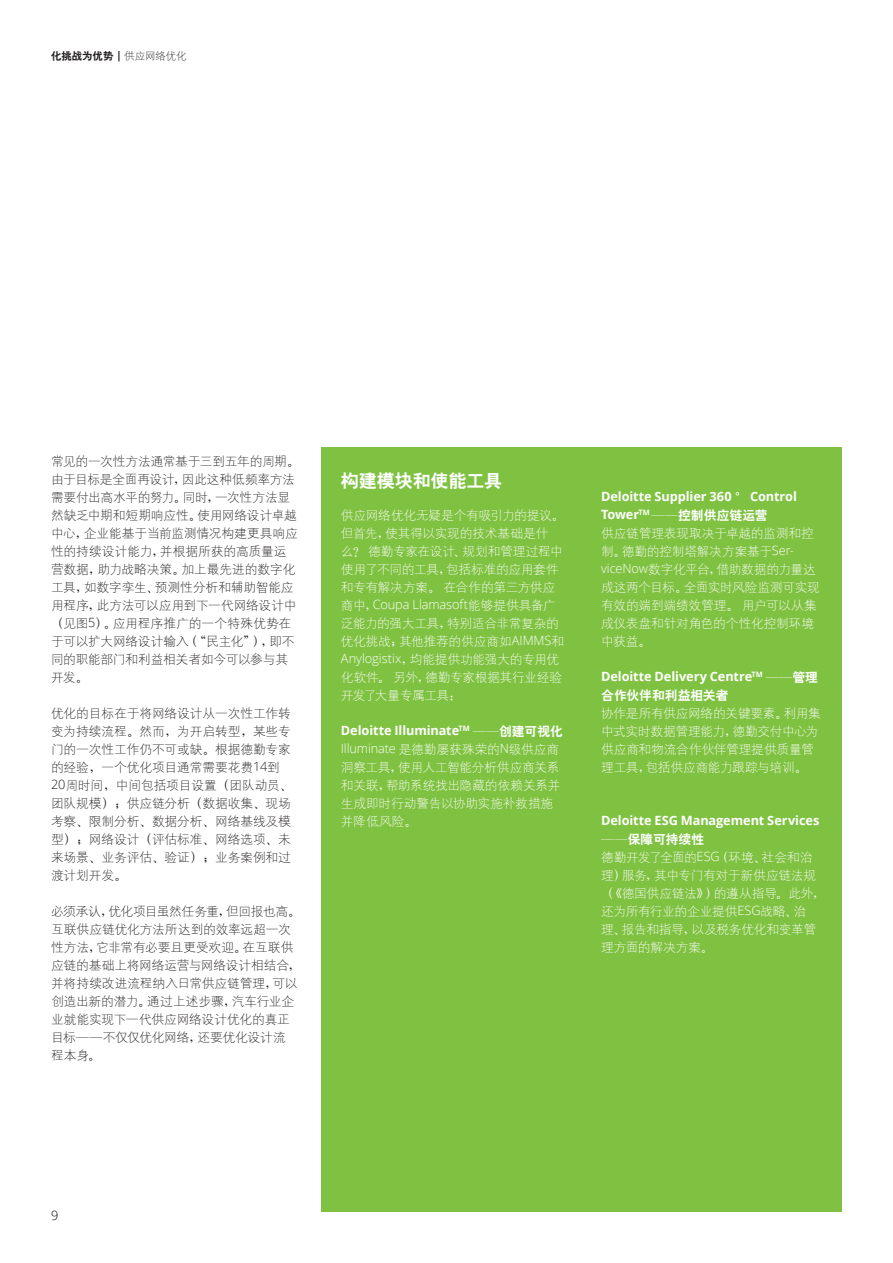
<style>
.page{position:relative;width:893px;height:1263px;background:#fff}
.page>*{position:absolute;margin:0;border:0;box-sizing:border-box;transform-origin:0 0}
.Body_copy__8_5_12pt{font:18px "H Yb 2 gj";letter-spacing:-.005em;color:#fff}
.Body_copy__8_5_12pt-2{font:12.75px/18px "H Yg 1 gj";letter-spacing:-.01em;color:#231f20}
.Body_copy__8_5_12pt-3{font:12.75px/18px "H Yg 1 gj";letter-spacing:-.025em;color:#fff}
.Body_copy__8_5_12pt-4{font:700 12.75px/18px "Open Sans";letter-spacing:-.005em;color:#fff}
.t1{font:300 12.75px "Open Sans";color:#000}
.t2{font:10.5px "H Yb 2 gj";letter-spacing:-.01em;color:#231f20}
.s1{font-family:"Open Sans";font-weight:700}
.s2{font-family:"H Yg 1 gj"}
.s3{font-family:"H Ya 6 gj"}
.s4{font-family:"Open Sans";font-weight:300}
.s5{font-family:"H Ya 6 gj";font-weight:400}
.s6{font-family:"H Yb 2 gj";font-weight:400}
</style>
<div class="page">
<div style="left:322px;top:447px;width:520px;height:764px;background:#7fc241"></div>
<p class="t2" style="left:51px;top:51px;width:137px">化挑战为优势 <span class="s1">|</span> <span class="s2">供应网络优化</span></p>
<p class="Body_copy__8_5_12pt-2" style="left:51px;top:452px;width:250px">常见的一次性方法通常基于三到五年的周期<span class="s3">。</span>由于目标是全面再设计<span class="s3">，</span>因此这种低频率方法需要付出高水平的努力<span class="s3">。</span>同时<span class="s3">，</span>一次性方法显然缺乏中期和短期响应性<span class="s3">。</span>使用网络设计卓越中心<span class="s3">，</span>企业能基于当前监测情况构建更具响应性的持续设计能力<span class="s3">，</span>并根据所获的高质量运营数据<span class="s3">，</span>助力战略决策<span class="s3">。</span>加上最先进的数字化工具<span class="s3">，</span>如数字孪生<span class="s3">、</span>预测性分析和辅助智能应用程序<span class="s3">，</span>此方法可以应用到下一代网络设计中<span class="s3">（</span>见图<span class="s4">5</span><span class="s3">）。</span>应用程序推广的一个特殊优势在于可以扩大网络设计输入<span class="s3">（“</span>民主化<span class="s3">”），</span>即不同的职能部门和利益相关者如今可以参与其开发<span class="s3">。</span></p>
<p class="Body_copy__8_5_12pt-2" style="left:51px;top:704px;width:243px">优化的目标在于将网络设计从一次性工作转变为持续流程<span class="s3">。</span>然而<span class="s3">，</span>为开启转型<span class="s3">，</span>某些专门的一次性工作仍不可或缺<span class="s3">。</span>根据德勤专家的经验<span class="s3">，</span>一个优化项目通常需要花费<span class="s4">14</span>到<br><span class="s4">20</span>周时间<span class="s3">，</span>中间包括项目设置<span class="s3">（</span>团队动员<span class="s3">、</span>团队规模<span class="s3">）；</span>供应链分析<span class="s3">（</span>数据收集<span class="s3">、</span>现场考察<span class="s3">、</span>限制分析<span class="s3">、</span>数据分析<span class="s3">、</span>网络基线及模型<span class="s3">）；</span>网络设计<span class="s3">（</span>评估标准<span class="s3">、</span>网络选项<span class="s3">、</span>未来场景<span class="s3">、</span>业务评估<span class="s3">、</span>验证<span class="s3">）；</span>业务案例和过渡计划开发<span class="s3">。</span></p>
<p class="Body_copy__8_5_12pt-2" style="left:51px;top:902px;width:251px">必须承认<span class="s3">，</span>优化项目虽然任务重<span class="s3">，</span>但回报也高<span class="s3">。</span>互联供应链优化方法所达到的效率远超一次性方法<span class="s3">，</span>它非常有必要且更受欢迎<span class="s3">。</span>在互联供应链的基础上将网络运营与网络设计相结合<span class="s3">，</span>并将持续改进流程纳入日常供应链管理<span class="s3">，</span>可以创造出新的潜力<span class="s3">。</span>通过上述步骤<span class="s3">，</span>汽车行业企业就能实现下一代供应网络设计优化的真正目标<span class="s3">——</span>不仅仅优化网络<span class="s3">，</span>还要优化设计流程本身<span class="s3">。</span></p>
<p class="Body_copy__8_5_12pt" style="left:341px;top:471px;width:163px">构建模块和使能工具</p>
<p class="Body_copy__8_5_12pt-3" style="left:341px;top:506px;width:225px">供应网络优化无疑是个有吸引力的提议<span class="s3">。</span>但首先<span class="s3">，</span>使其得以实现的技术基础是什么<span class="s3">？</span>德勤专家在设计<span class="s3">、</span>规划和管理过程中使用了不同的工具<span class="s3">，</span>包括标准的应用套件和专有解决方案<span class="s3">。</span>在合作的第三方供应商中<span class="s3">，</span><span class="s4">Coupa Llamasoft</span>能够提供具备广泛能力的强大工具<span class="s3">，</span>特别适合非常复杂的优化挑战<span class="s3">；</span>其他推荐的供应商如<span class="s4">AIMMS</span>和<br><span class="s4">Anylogistix</span><span class="s3">，</span>均能提供功能强大的专用优化软件<span class="s3">。</span>另外<span class="s3">，</span>德勤专家根据其行业经验开发了大量专属工具<span class="s3">：</span></p>
<p class="Body_copy__8_5_12pt-4" style="left:341px;top:721px;width:223px">Deloitte Illuminate<sup>TM</sup> <span class="s5">——</span><span class="s6">创建可视化</span></p>
<p class="Body_copy__8_5_12pt-3" style="left:341px;top:740px;width:221px"><span class="s4">Illuminate</span> 是德勤屡获殊荣的<span class="s4">N</span>级供应商洞察工具<span class="s3">，</span>使用人工智能分析供应商关系和关联<span class="s3">，</span>帮助系统找出隐藏的依赖关系并生成即时行动警告以协助实施补救措施并降低风险<span class="s3">。</span></p>
<p class="Body_copy__8_5_12pt-4" style="left:601px;top:487px;width:197px">Deloitte Supplier 360 <span class="s6">°</span> Control<br>Tower<sup>TM</sup> <span class="s5">——</span><span class="s6">控制供应链运营</span></p>
<p class="Body_copy__8_5_12pt-3" style="left:601px;top:524px;width:220px">供应链管理表现取决于卓越的监测和控制<span class="s3">。</span>德勤的控制塔解决方案基于<span class="s4">Ser&shy;viceNow</span>数字化平台<span class="s3">，</span>借助数据的力量达成这两个目标<span class="s3">。</span>全面实时风险监测可实现有效的端到端绩效管理<span class="s3">。</span>用户可以从集成仪表盘和针对角色的个性化控制环境中获益<span class="s3">。</span></p>
<p class="Body_copy__8_5_12pt-4" style="left:601px;top:667px;width:219px">Deloitte Delivery Centre<sup>TM</sup> <span class="s5">——</span><span class="s6">管理合作伙伴和利益相关者</span></p>
<p class="Body_copy__8_5_12pt-3" style="left:601px;top:704px;width:221px">协作是所有供应网络的关键要素<span class="s3">。</span>利用集中式实时数据管理能力<span class="s3">，</span>德勤交付中心为供应商和物流合作伙伴管理提供质量管理工具<span class="s3">，</span>包括供应商能力跟踪与培训<span class="s3">。</span></p>
<p class="Body_copy__8_5_12pt-4" style="left:601px;top:811px;width:220px">Deloitte ESG Management Services <span class="s5">——</span><span class="s6">保障可持续性</span></p>
<p class="Body_copy__8_5_12pt-3" style="left:601px;top:848px;width:225px">德勤开发了全面的<span class="s4">ESG</span><span class="s3">（</span>环境<span class="s3">、</span>社会和治理<span class="s3">）</span>服务<span class="s3">，</span>其中专门有对于新供应链法规<span class="s3">（《</span>德国供应链法<span class="s3">》）</span>的遵从指导<span class="s3">。</span>此外<span class="s3">，</span>还为所有行业的企业提供<span class="s4">ESG</span>战略<span class="s3">、</span>治<br>理<span class="s3">、</span>报告和指导<span class="s3">，</span>以及税务优化和变革管理方面的解决方案<span class="s3">。</span></p>
<p class="t1" style="left:51px;top:1206px;width:9px">9</p>
</div>
